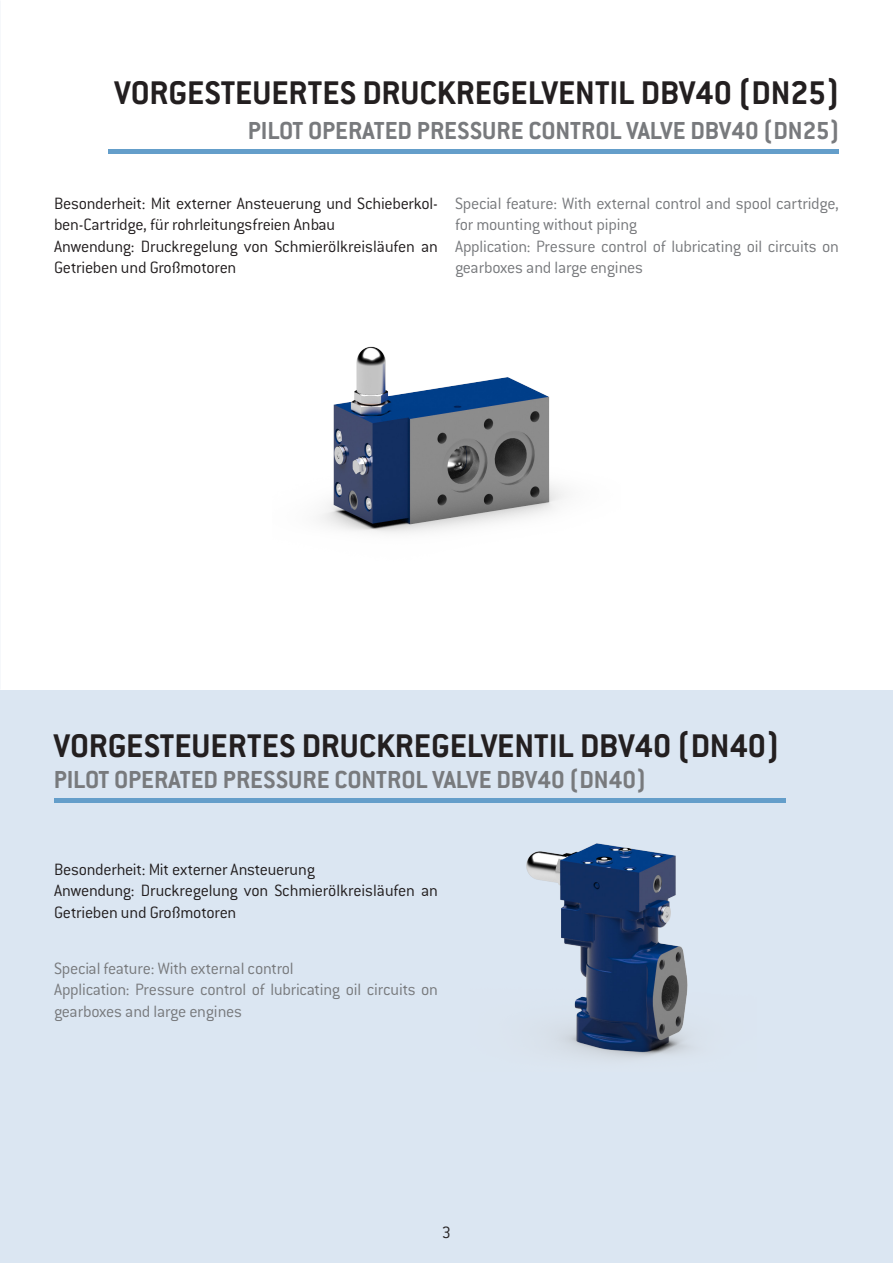
<style>
.page{position:relative;width:893px;height:1263px;background:#fff}
.page>*{position:absolute;margin:0;border:0;box-sizing:border-box;transform-origin:0 0}
.Überschrift_1{font:700 36px "Conduit ITC";color:#231f20}
.Überschrift_2{font:700 27px "Conduit ITC";color:#787a7d}
.t1{font:300 18px/21.6px "Conduit ITC";letter-spacing:-.015em;color:#231f20}
.Absatzformat_1{font:300 18px/21.6px "Conduit ITC";letter-spacing:-.015em;color:#787a7d}
</style>
<div class="page">
<div style="left:0;top:690px;width:893px;height:572px;background:#dbe6f2"></div>
<div style="left:54px;top:798px;width:731px;height:5px;background:#649eca"></div>
<div style="left:108px;top:149px;width:731px;height:5px;background:#649eca"></div>
<img style="left:320px;top:346px;width:246px;height:188px">
<img style="left:526px;top:843px;width:167px;height:216px">
<p class="Überschrift_1" style="left:115px;top:72px;width:726px">VORGESTEUERTES DRUCKREGELVENTIL DBV40 (DN25)</p>
<p class="Überschrift_2" style="left:248px;top:115px;width:593px">PILOT OPERATED PRESSURE CONTROL VALVE DBV40 (DN25)</p>
<p class="t1" style="left:54px;top:192px;width:385px">Besonderheit: Mit externer Ansteuerung und Schieberkol&shy;ben-Cartridge, für rohrleitungsfreien Anbau</p>
<p class="t1" style="left:54px;top:235px;width:385px">Anwendung: Druckregelung von Schmierölkreisläufen an<br>Getrieben und Großmotoren</p>
<p class="Absatzformat_1" style="left:455px;top:192px;width:385px">Special feature: With external control and spool cartridge, for mounting without piping</p>
<p class="Absatzformat_1" style="left:455px;top:235px;width:385px">Application: Pressure control of lubricating oil circuits on gearboxes and large engines</p>
<p class="Überschrift_1" style="left:54px;top:725px;width:727px">VORGESTEUERTES DRUCKREGELVENTIL DBV40 (DN40)</p>
<p class="Überschrift_2" style="left:54px;top:764px;width:593px">PILOT OPERATED PRESSURE CONTROL VALVE DBV40 (DN40)</p>
<p class="t1" style="left:54px;top:858px;width:262px">Besonderheit: Mit externer Ansteuerung</p>
<p class="t1" style="left:54px;top:880px;width:385px">Anwendung: Druckregelung von Schmierölkreisläufen an<br>Getrieben und Großmotoren</p>
<p class="Absatzformat_1" style="left:54px;top:957px;width:241px">Special feature: With external control</p>
<p class="Absatzformat_1" style="left:54px;top:979px;width:385px">Application: Pressure control of lubricating oil circuits on gearboxes and large engines</p>
<p class="t1" style="left:442px;top:1221px;width:11px">3</p>
</div>
